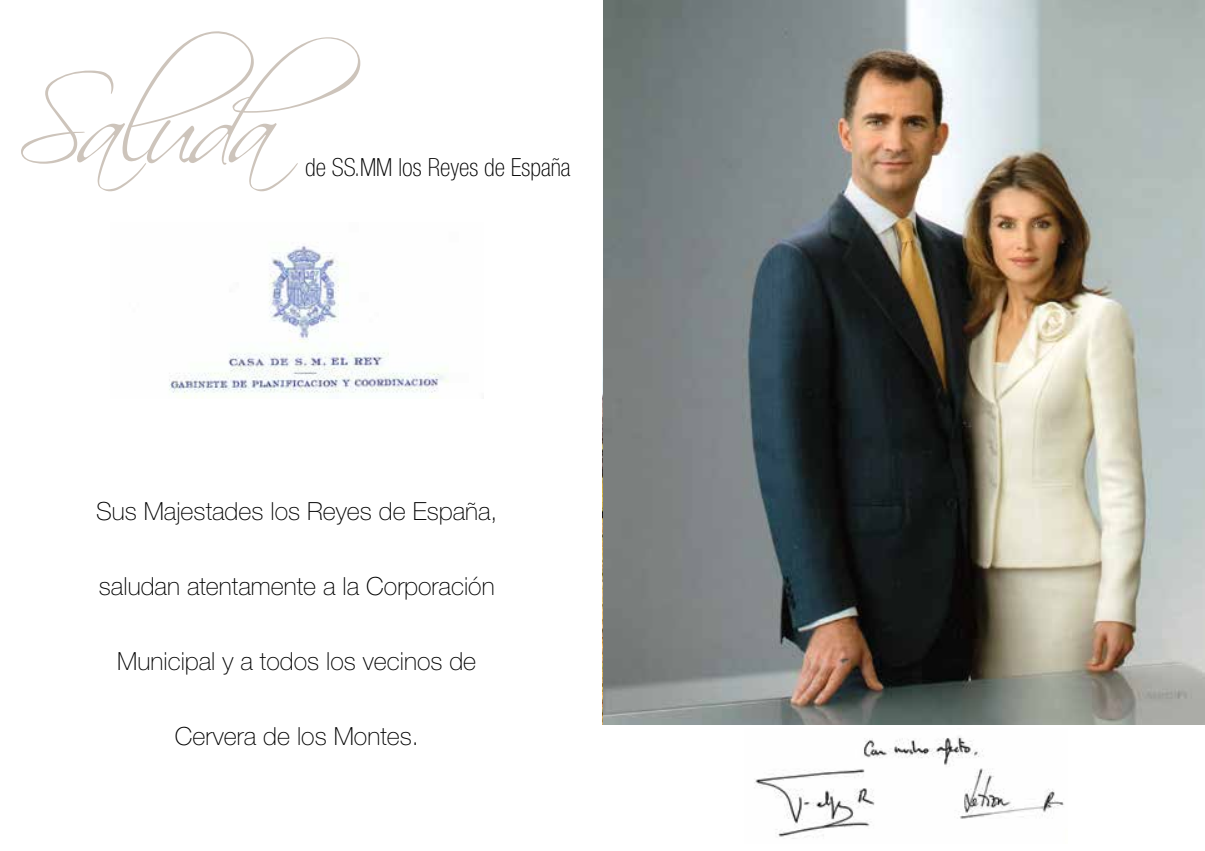
<style>
.page{position:relative;width:1205px;height:851px;background:#fff}
.page>*{position:absolute;margin:0;border:0;box-sizing:border-box;transform-origin:0 0}
.t1{font:109px "Scriptina";color:#cdc4bb}
.t2{font:100 25px "Helvetica Neue LT Std";color:#000}
.t3{font:100 condensed 25px "Helvetica Neue LT Std";color:#000}
</style>
<div class="page">
<img style="left:603px;top:0;width:602px;height:725px">
<img style="left:754px;top:736px;width:310px;height:103px">
<img style="left:169px;top:245px;width:280px;height:152px">
<h1 class="t1" style="left:17px;top:61px;width:345px">Saluda</h1>
<p class="t3" style="left:305px;top:153px;width:267px">de SS.MM los Reyes de España</p>
<p class="t2" style="left:96px;top:496px;width:403px">Sus Majestades los Reyes de España,</p>
<p class="t2" style="left:99px;top:571px;width:397px">saludan atentamente a la Corporación</p>
<p class="t2" style="left:117px;top:646px;width:360px">Municipal y a todos los vecinos de</p>
<p class="t2" style="left:175px;top:721px;width:245px">Cervera de los Montes.</p>
</div>
